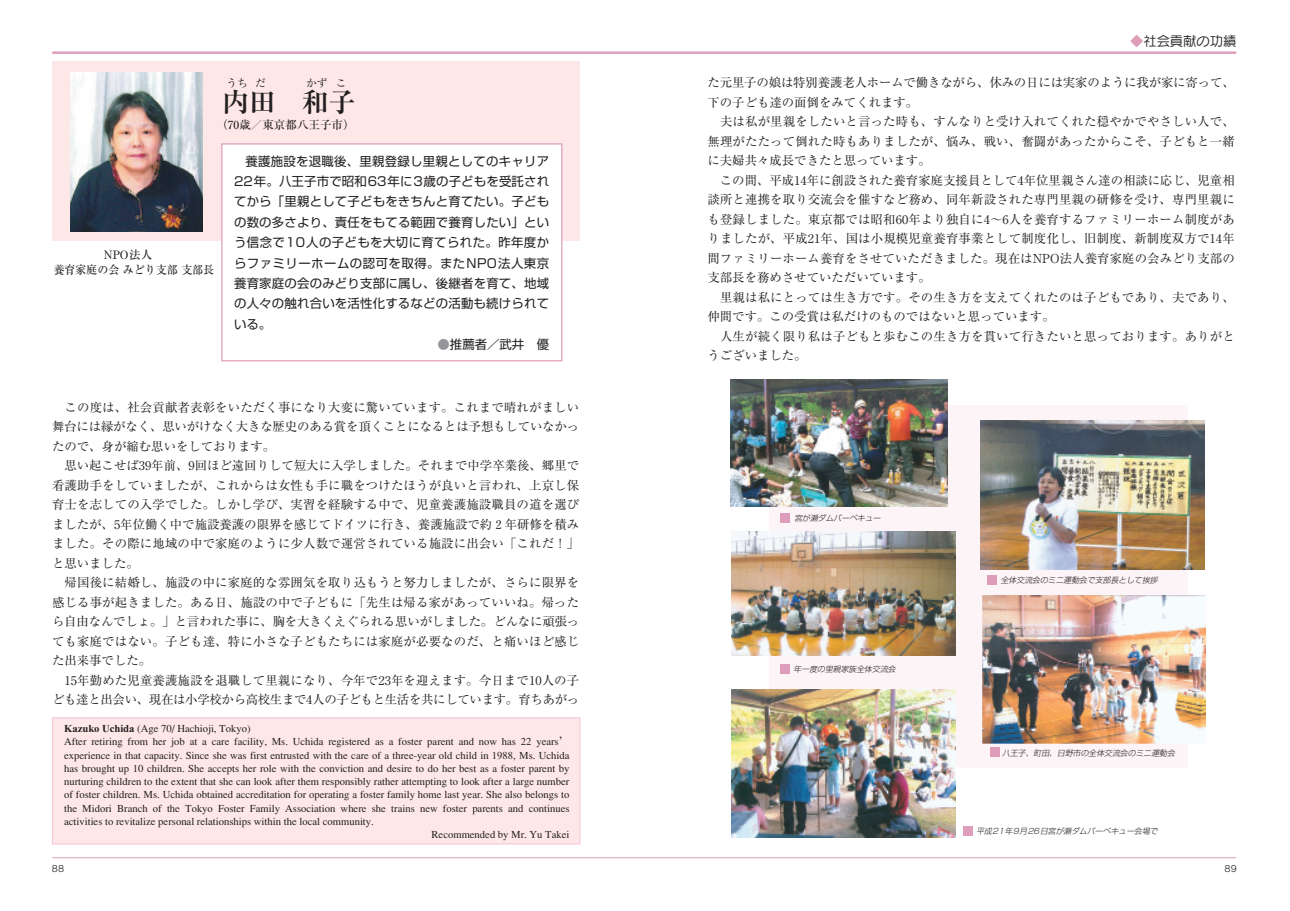
<style>
.page{position:relative;width:1290px;height:911px;background:#fff}
.page>*{position:absolute;margin:0;border:0;box-sizing:border-box;transform-origin:0 0}
.t1{font:700 26.62px "Ryumin";color:#231f20}
.t2{font:13.25px "Seurat CID M";color:#231f20}
.t3{font:12.38px/19.5px "Ryumin";letter-spacing:.01em;color:#231f20}
.t4{font:12.38px/20.4px "Shin Go";letter-spacing:.015em;color:#231f20;text-align:justify}
.t5{font:500 11.5px/15px "Ryumin";color:#231f20;text-align:center}
.t6{font:300 10.62px "Ryumin";color:#231f20}
.t7{font:10.62px "Ryumin";color:#231f20}
.t8{font:8.88px "Rodin CID M";color:#231f20}
.t9{font:italic 300 7.75px "Shin Go";color:#231f20}
.s1{color:#939598}
.s2{font-family:"Times New Roman";font-weight:700}
.s3{color:#de9eba}
</style>
<div class="page">
<img style="left:52px;top:51px;width:1185px;height:808px">
<p class="t7" style="left:227px;top:79px;width:40px">うち だ</p>
<p class="t7" style="left:306px;top:79px;width:42px">かず こ</p>
<h1 class="t1" style="left:222px;top:92px;width:134px">内田　和子</h1>
<p class="t5" style="left:54px;top:248px;width:162px">NPO法人　<br>養育家庭の会 みどり支部 支部長</p>
<p class="t5" style="left:216px;top:118px;width:140px">（70歳／東京都八王子市）</p>
<p class="t4" style="left:234px;top:152px;width:317px;text-indent:12px">養護施設を退職後、里親登録し里親としてのキャリア22年。八王子市で昭和63年に3歳の子どもを受託されてから「里親として子どもをきちんと育てたい。子どもの数の多さより、責任をもてる範囲で養育したい」という信念で10人の子どもを大切に育てられた。昨年度からファミリーホームの認可を取得。またNPO法人東京養育家庭の会のみどり支部に属し、後継者を育て、地域の人々の触れ合いを活性化するなどの活動も続けられている。</p>
<p class="t4" style="left:437px;top:336px;width:113px"><span class="s1">●</span>推薦者／武井　優</p>
<p class="t3" style="left:52px;top:399px;width:529px">　この度は、社会貢献者表彰をいただく事になり大変に驚いています。これまで晴れがましい舞台には縁がなく、思いがけなく大きな歴史のある賞を頂くことになるとは予想もしていなかったので、身が縮む思いをしております。<br>　思い起こせば39年前、9回ほど遠回りして短大に入学しました。それまで中学卒業後、郷里で看護助手をしていましたが、これからは女性も手に職をつけたほうが良いと言われ、上京し保育士を志しての入学でした。しかし学び、実習を経験する中で、児童養護施設職員の道を選びましたが、5年位働く中で施設養護の限界を感じてドイツに行き、養護施設で約２年研修を積みました。その際に地域の中で家庭のように少人数で運営されている施設に出会い「これだ！」と思いました。<br>　帰国後に結婚し、施設の中に家庭的な雰囲気を取り込もうと努力しましたが、さらに限界を感じる事が起きました。ある日、施設の中で子どもに「先生は帰る家があっていいね。帰ったら自由なんでしょ。」と言われた事に、胸を大きくえぐられる思いがしました。どんなに頑張っても家庭ではない。子ども達、特に小さな子どもたちには家庭が必要なのだ、と痛いほど感じた出来事でした。<br>　15年勤めた児童養護施設を退職して里親になり、今年で23年を迎えます。今日まで10人の子ども達と出会い、現在は小学校から高校生まで4人の子どもと生活を共にしています。育ちあがっ</p>
<p class="t6" style="left:64px;top:724px;width:188px"><span class="s2">Kazuko Uchida</span> (Age 70/ Hachioji, Tokyo)</p>
<p class="t6" style="left:64px;top:737px;width:507px">After retiring from her job at a care facility, Ms. Uchida registered as a foster parent and now has 22 years’</p>
<p class="t6" style="left:64px;top:751px;width:507px">experience in that capacity. Since she was first entrusted with the care of a three-year old child in 1988, Ms. Uchida</p>
<p class="t6" style="left:64px;top:764px;width:507px">has brought up 10 children. She accepts her role with the conviction and desire to do her best as a foster parent by</p>
<p class="t6" style="left:64px;top:777px;width:507px">nurturing children to the extent that she can look after them responsibly rather attempting to look after a large number</p>
<p class="t6" style="left:64px;top:790px;width:507px">of foster children. Ms. Uchida obtained accreditation for operating a foster family home last year. She also belongs to</p>
<p class="t6" style="left:64px;top:804px;width:507px">the Midori Branch of the Tokyo Foster Family Association where she trains new foster parents and continues</p>
<p class="t6" style="left:64px;top:817px;width:311px">activities to revitalize personal relationships within the local community.</p>
<p class="t6" style="left:431px;top:830px;width:139px">Recommended by Mr. Yu Takei</p>
<p class="t2" style="left:1130px;top:36px;width:108px"><span class="s3">◆</span>社会貢献の功績</p>
<p class="t3" style="left:707px;top:74px;width:529px">た元里子の娘は特別養護老人ホームで働きながら、休みの日には実家のように我が家に寄って、下の子ども達の面倒をみてくれます。<br>　夫は私が里親をしたいと言った時も、すんなりと受け入れてくれた穏やかでやさしい人で、無理がたたって倒れた時もありましたが、悩み、戦い、奮闘があったからこそ、子どもと一緒に夫婦共々成長できたと思っています。<br>　この間、平成14年に創設された養育家庭支援員として4年位里親さん達の相談に応じ、児童相談所と連携を取り交流会を催すなど務め、同年新設された専門里親の研修を受け、専門里親にも登録しました。東京都では昭和60年より独自に4～6人を養育するファミリーホーム制度がありましたが、平成21年、国は小規模児童養育事業として制度化し、旧制度、新制度双方で14年間ファミリーホーム養育をさせていただきました。現在はNPO法人養育家庭の会みどり支部の支部長を務めさせていただいています。<br>　里親は私にとっては生き方です。その生き方を支えてくれたのは子どもであり、夫であり、仲間です。この受賞は私だけのものではないと思っています。<br>　人生が続く限り私は子どもと歩むこの生き方を貫いて行きたいと思っております。ありがとうございました。</p>
<p class="t9" style="left:794px;top:514px;width:89px">宮が瀬ダムバーベキュー</p>
<p class="t9" style="left:794px;top:666px;width:105px">年一度の里親家族全体交流会</p>
<p class="t9" style="left:1001px;top:577px;width:160px">全体交流会のミニ運動会で支部長として挨拶</p>
<p class="t9" style="left:1002px;top:750px;width:176px">八王子、町田、日野市の全体交流会のミニ運動会</p>
<p class="t9" style="left:976px;top:828px;width:184px">平成21年9月26日宮が瀬ダムバーベキュー会場で</p>
<p class="t8" style="left:52px;top:865px;width:14px">88</p>
<p class="t8" style="left:1224px;top:865px;width:14px">89</p>
</div>
